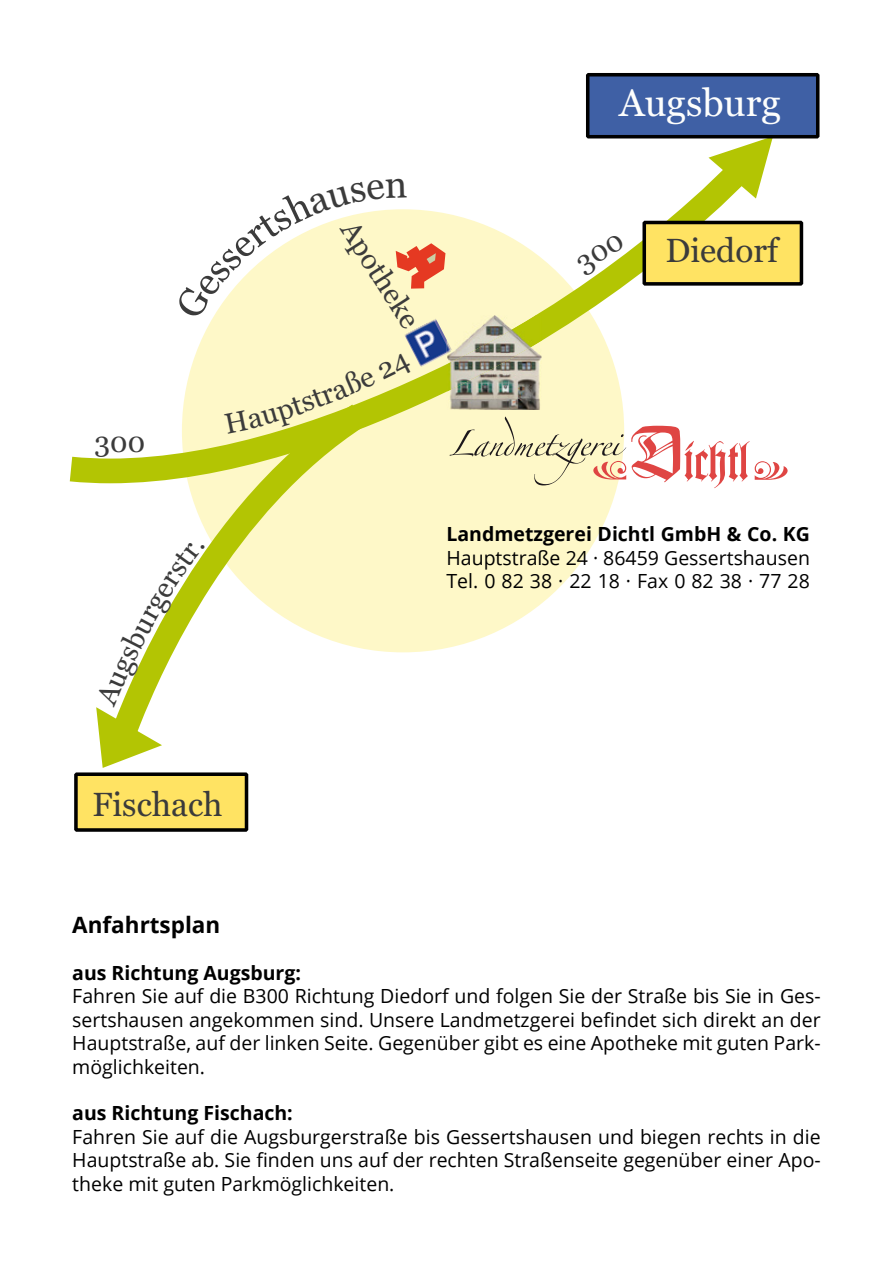
<style>
.page{position:relative;width:893px;height:1263px;background:#fff}
.page>*{position:absolute;margin:0;border:0;box-sizing:border-box;transform-origin:0 0}
.t1{font:38.1px "Georgia";color:#fdfefd}
.t2{font:33.3px "Georgia";color:#3b3b3b}
.t3{font:28.65px "Georgia";color:#3b3b3b}
.t4{font:700 22.5px "Open Sans";color:#000}
.t5{font:19.5px/23.4px "Open Sans";color:#000;text-align:justify}
.t6{font:700 19.5px "Open Sans";color:#000}
</style>
<div class="page">
<div style="left:182px;top:209px;width:442px;height:443px;background:#fef8c8;border-radius:50%"></div>
<svg style="left:70px;top:199px;width:683px;height:284px"></svg>
<svg style="left:109px;top:405px;width:257px;height:245px"></svg>
<svg style="left:449px;top:416px;width:339px;height:72px"></svg>
<svg style="left:586px;top:73px;width:233px;height:126px"></svg>
<svg style="left:642px;top:221px;width:161px;height:65px;background:#dac356"></svg>
<img style="left:447px;top:392px;width:95px;height:18px">
<img style="left:447px;top:315px;width:95px;height:77px">
<img style="left:404px;top:319px;width:43px;height:48px">
<img style="left:447px;top:340px;width:5px;height:14px">
<svg style="left:575px;top:233px;width:50px;height:44px"></svg>
<svg style="left:74px;top:542px;width:174px;height:290px"></svg>
<svg style="left:95px;top:436px;width:49px;height:21px"></svg>
<svg style="left:224px;top:353px;width:189px;height:80px"></svg>
<svg style="left:174px;top:199px;width:271px;height:121px"></svg>
<h2 class="t2" style="left:93px;top:780px;width:132px">Fischach</h2>
<h3 class="t3" style="left:365px;top:212px;width:122px;rotate:57deg">Apotheke</h3>
<h1 class="t1" style="left:619px;top:75px;width:163px">Augsburg</h1>
<h2 class="t2" style="left:665px;top:226px;width:114px">Diedorf</h2>
<p class="t6" style="left:446px;top:520px;width:365px">Landmetzgerei Dichtl GmbH &amp; Co. KG</p>
<p class="t5" style="left:446px;top:545px;width:365px">Hauptstraße 24 · 86459 Gessertshausen<br>Tel. 0 82 38 · 22 18 · Fax 0 82 38 · 77 28</p>
<p class="t4" style="left:72px;top:909px;width:150px">Anfahrtsplan</p>
<p class="t6" style="left:72px;top:959px;width:230px">aus Richtung Augsburg:</p>
<p class="t5" style="left:72px;top:984px;width:750px">Fahren Sie auf die B300 Richtung Diedorf und folgen Sie der Straße bis Sie in Ges&shy;sertshausen angekommen sind. Unsere Landmetzgerei befindet sich direkt an der Hauptstraße, auf der linken Seite. Gegenüber gibt es eine Apotheke mit guten Park&shy;möglichkeiten.</p>
<p class="t6" style="left:72px;top:1100px;width:222px">aus Richtung Fischach:</p>
<p class="t5" style="left:72px;top:1124px;width:750px">Fahren Sie auf die Augsburgerstraße bis Gessertshausen und biegen rechts in die Hauptstraße ab. Sie finden uns auf der rechten Straßenseite gegenüber einer Apo&shy;theke mit guten Parkmöglichkeiten.</p>
</div>
